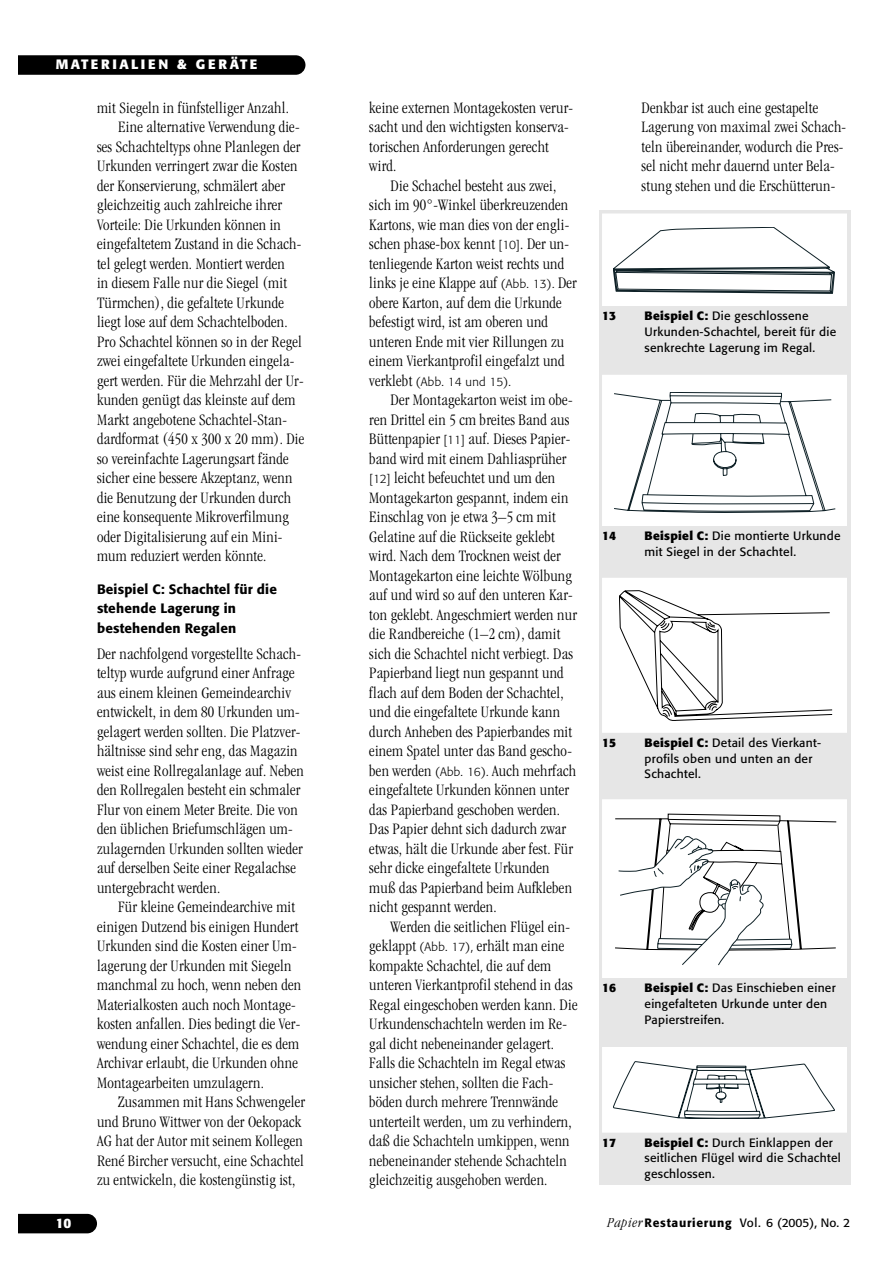
<style>
.page{position:relative;width:893px;height:1263px;background:#fff}
.page>*{position:absolute;margin:0;border:0;box-sizing:border-box;transform-origin:0 0}
.t1{font:300 condensed 16.5px/19.5px "Garamond";letter-spacing:.015em;color:#000}
.t2{font:500 13.5px/19.5px "Formata";letter-spacing:.01em;color:#000}
.t3{font:700 13.5px "Formata";letter-spacing:.175em;color:#fff}
.t4{font:12px/15.8px "Formata";letter-spacing:.025em;color:#000}
.t5{font:12px "Formata";color:#000}
.t6{font:300 12px "Formata";letter-spacing:.025em;color:#000}
.t7{font:700 12px "Formata";letter-spacing:.005em;color:#000}
.s1{font-family:"Formata";font-stretch:normal;font-size:12px}
.s2{font-family:"Garamond";font-stretch:condensed;font-size:16.5px}
.s3{font-weight:700}
.s4{font-family:"Garamond";font-weight:300;font-style:italic;font-stretch:condensed;font-size:14.25px}
.s5{font-weight:500}
</style>
<div class="page">
<div style="left:18px;top:1214px;width:79px;height:19px;background:#000"></div>
<svg style="left:18px;top:55px;width:287px;height:20px;background:#070707"></svg>
<div style="left:599px;top:210px;width:251px;height:975px;background:#e6e6e6"></div>
<div style="left:602px;top:213px;width:245px;height:93px;background:#fff"></div>
<svg style="left:613px;top:227px;width:221px;height:67px"></svg>
<div style="left:602px;top:375px;width:245px;height:151px;background:#fff"></div>
<svg style="left:614px;top:392px;width:221px;height:121px"></svg>
<div style="left:602px;top:578px;width:245px;height:155px;background:#fff"></div>
<svg style="left:619px;top:590px;width:213px;height:131px"></svg>
<div style="left:602px;top:799px;width:245px;height:179px;background:#fff"></div>
<svg style="left:615px;top:814px;width:221px;height:151px"></svg>
<div style="left:602px;top:1047px;width:245px;height:86px;background:#fff"></div>
<svg style="left:613px;top:1061px;width:221px;height:58px"></svg>
<p class="t3" style="left:56px;top:58px;width:203px">MATERIALIEN &amp; GERÄTE</p>
<p class="t3" style="left:56px;top:1217px;width:17px">10</p>
<p class="t1" style="left:97px;top:99px;width:193px">mit Siegeln in fünfstelliger Anzahl.</p>
<p class="t1" style="left:118px;top:119px;width:183px">Eine alternative Verwendung die-</p>
<p class="t1" style="left:97px;top:138px;width:205px">ses Schachteltyps ohne Planlegen der</p>
<p class="t1" style="left:97px;top:158px;width:202px">Urkunden verringert zwar die Kosten</p>
<p class="t1" style="left:97px;top:177px;width:190px">der Konservierung, schmälert aber</p>
<p class="t1" style="left:97px;top:197px;width:187px">gleichzeitig auch zahlreiche ihrer</p>
<p class="t1" style="left:97px;top:216px;width:185px">Vorteile: Die Urkunden können in</p>
<p class="t1" style="left:97px;top:236px;width:206px">eingefaltetem Zustand in die Schach-</p>
<p class="t1" style="left:97px;top:255px;width:189px">tel gelegt werden. Montiert werden</p>
<p class="t1" style="left:97px;top:275px;width:191px">in diesem Falle nur die Siegel (mit</p>
<p class="t1" style="left:97px;top:294px;width:188px">Türmchen), die gefaltete Urkunde</p>
<p class="t1" style="left:97px;top:314px;width:192px">liegt lose auf dem Schachtelboden.</p>
<p class="t1" style="left:97px;top:333px;width:206px">Pro Schachtel können so in der Regel</p>
<p class="t1" style="left:97px;top:353px;width:199px">zwei eingefaltete Urkunden eingela-</p>
<p class="t1" style="left:97px;top:372px;width:208px">gert werden. Für die Mehrzahl der Ur-</p>
<p class="t1" style="left:97px;top:392px;width:200px">kunden genügt das kleinste auf dem</p>
<p class="t1" style="left:97px;top:411px;width:191px">Markt angebotene Schachtel-Stan-</p>
<p class="t1" style="left:97px;top:431px;width:209px">dardformat (450 x 300 x 20 mm). Die</p>
<p class="t1" style="left:97px;top:450px;width:193px">so vereinfachte Lagerungsart fände</p>
<p class="t1" style="left:97px;top:470px;width:197px">sicher eine bessere Akzeptanz, wenn</p>
<p class="t1" style="left:97px;top:489px;width:196px">die Benutzung der Urkunden durch</p>
<p class="t1" style="left:97px;top:509px;width:193px">eine konsequente Mikroverfilmung</p>
<p class="t1" style="left:97px;top:528px;width:187px">oder Digitalisierung auf ein Mini-</p>
<p class="t1" style="left:97px;top:548px;width:171px">mum reduziert werden könnte.</p>
<p class="t2" style="left:97px;top:580px;width:181px">Beispiel C: Schachtel für die stehende Lagerung in bestehenden Regalen</p>
<p class="t1" style="left:97px;top:645px;width:208px">Der nachfolgend vorgestellte Schach&shy;teltyp wurde aufgrund einer Anfrage aus einem kleinen Gemeindearchiv entwickelt, in dem 80 Urkunden um&shy;gelagert werden sollten. Die Platzver&shy;hältnisse sind sehr eng, das Magazin weist eine Rollregalanlage auf. Neben den Rollregalen besteht ein schmaler Flur von einem Meter Breite. Die von den üblichen Briefumschlägen um&shy;zulagernden Urkunden sollten wieder auf derselben Seite einer Regalachse untergebracht werden.</p>
<p class="t1" style="left:97px;top:899px;width:205px;text-indent:21px">Für kleine Gemeindearchive mit einigen Dutzend bis einigen Hundert Urkunden sind die Kosten einer Um&shy;lagerung der Urkunden mit Siegeln manchmal zu hoch, wenn neben den Materialkosten auch noch Montage&shy;kosten anfallen. Dies bedingt die Ver&shy;wendung einer Schachtel, die es dem Archivar erlaubt, die Urkunden ohne Montagearbeiten umzulagern.</p>
<p class="t1" style="left:97px;top:1094px;width:209px;text-indent:21px">Zusammen mit Hans Schwengeler und Bruno Wittwer von der Oekopack AG hat der Autor mit seinem Kollegen René Bircher versucht, eine Schachtel zu entwickeln, die kostengünstig ist,</p>
<p class="t1" style="left:369px;top:99px;width:205px">keine externen Montagekosten verur&shy;sacht und den wichtigsten konserva&shy;torischen Anforderungen gerecht wird.</p>
<p class="t1" style="left:369px;top:177px;width:209px;text-indent:21px">Die Schachel besteht aus zwei, sich im 90°-Winkel überkreuzenden Kartons, wie man dies von der engli&shy;schen phase-box kennt <span class="s1">[10]</span>. Der un&shy;tenliegende Karton weist rechts und links je eine Klappe auf <span class="s1">(Abb. 13).</span> Der obere Karton, auf dem die Urkunde befestigt wird, ist am oberen und unteren Ende mit vier Rillungen zu einem Vierkantprofil eingefalzt und</p>
<p class="t6" style="left:369px;top:376px;width:143px"><span class="s2">verklebt</span> (Abb. 14 und 15).</p>
<p class="t1" style="left:369px;top:392px;width:209px;text-indent:21px">Der Montagekarton weist im obe&shy;ren Drittel ein 5 cm breites Band aus Büttenpapier <span class="s1">[11]</span> auf. Dieses Papier&shy;band wird mit einem Dahliasprüher <span class="s1">[12]</span> leicht befeuchtet und um den Montagekarton gespannt, indem ein Einschlag von je etwa 3–5 cm mit Gelatine auf die Rückseite geklebt wird. Nach dem Trocknen weist der Montagekarton eine leichte Wölbung auf und wird so auf den unteren Kar&shy;ton geklebt. Angeschmiert werden nur die Randbereiche (1–2 cm), damit sich die Schachtel nicht verbiegt. Das Papierband liegt nun gespannt und flach auf dem Boden der Schachtel, und die eingefaltete Urkunde kann durch Anheben des Papierbandes mit einem Spatel unter das Band gescho&shy;ben werden <span class="s1">(Abb. 16).</span> Auch mehrfach eingefaltete Urkunden können unter das Papierband geschoben werden.<br>Das Papier dehnt sich dadurch zwar etwas, hält die Urkunde aber fest. Für sehr dicke eingefaltete Urkunden muß das Papierband beim Aufkleben nicht gespannt werden.</p>
<p class="t1" style="left:369px;top:918px;width:210px;text-indent:21px">Werden die seitlichen Flügel ein&shy;geklappt <span class="s1">(Abb. 17),</span> erhält man eine kompakte Schachtel<span class="s1">,</span> die auf dem unteren Vierkantprofil stehend in das Regal eingeschoben werden kann. Die Urkundenschachteln werden im Re&shy;gal dicht nebeneinander gelagert.<br>Falls die Schachteln im Regal etwas unsicher stehen, sollten die Fach&shy;böden durch mehrere Trennwände unterteilt werden, um zu verhindern, daß die Schachteln umkippen, wenn nebeneinander stehende Schachteln gleichzeitig ausgehoben werden.</p>
<p class="t1" style="left:641px;top:99px;width:206px">Denkbar ist auch eine gestapelte Lagerung von maximal zwei Schach&shy;teln übereinander, wodurch die Pres&shy;sel nicht mehr dauernd unter Bela&shy;stung stehen und die Erschütterun-</p>
<p class="t7" style="left:602px;top:311px;width:16px">13</p>
<p class="t4" style="left:644px;top:309px;width:193px"><span class="s3">Beispiel C:</span> Die geschlossene<br>Urkunden-Schachtel, bereit für die senkrechte Lagerung im Regal.</p>
<p class="t7" style="left:602px;top:531px;width:16px">14</p>
<p class="t4" style="left:644px;top:529px;width:198px"><span class="s3">Beispiel C:</span> Die montierte Urkunde mit Siegel in der Schachtel.</p>
<p class="t7" style="left:602px;top:737px;width:16px">15</p>
<p class="t4" style="left:644px;top:736px;width:178px"><span class="s3">Beispiel C:</span> Detail des Vierkant&shy;profils oben und unten an der<br>Schachtel.</p>
<p class="t7" style="left:602px;top:983px;width:16px">16</p>
<p class="t4" style="left:644px;top:981px;width:193px"><span class="s3">Beispiel C:</span> Das Einschieben einer eingefalteten Urkunde unter den<br>Papierstreifen.</p>
<p class="t7" style="left:602px;top:1137px;width:16px">17</p>
<p class="t4" style="left:644px;top:1136px;width:198px"><span class="s3">Beispiel C:</span> Durch Einklappen der seitlichen Flügel wird die Schachtel geschlossen.</p>
<p class="t5" style="left:607px;top:1218px;width:244px"><span class="s4">Papier</span><span class="s5">Restaurierung</span> Vol. 6 (2005), No. 2</p>
</div>
